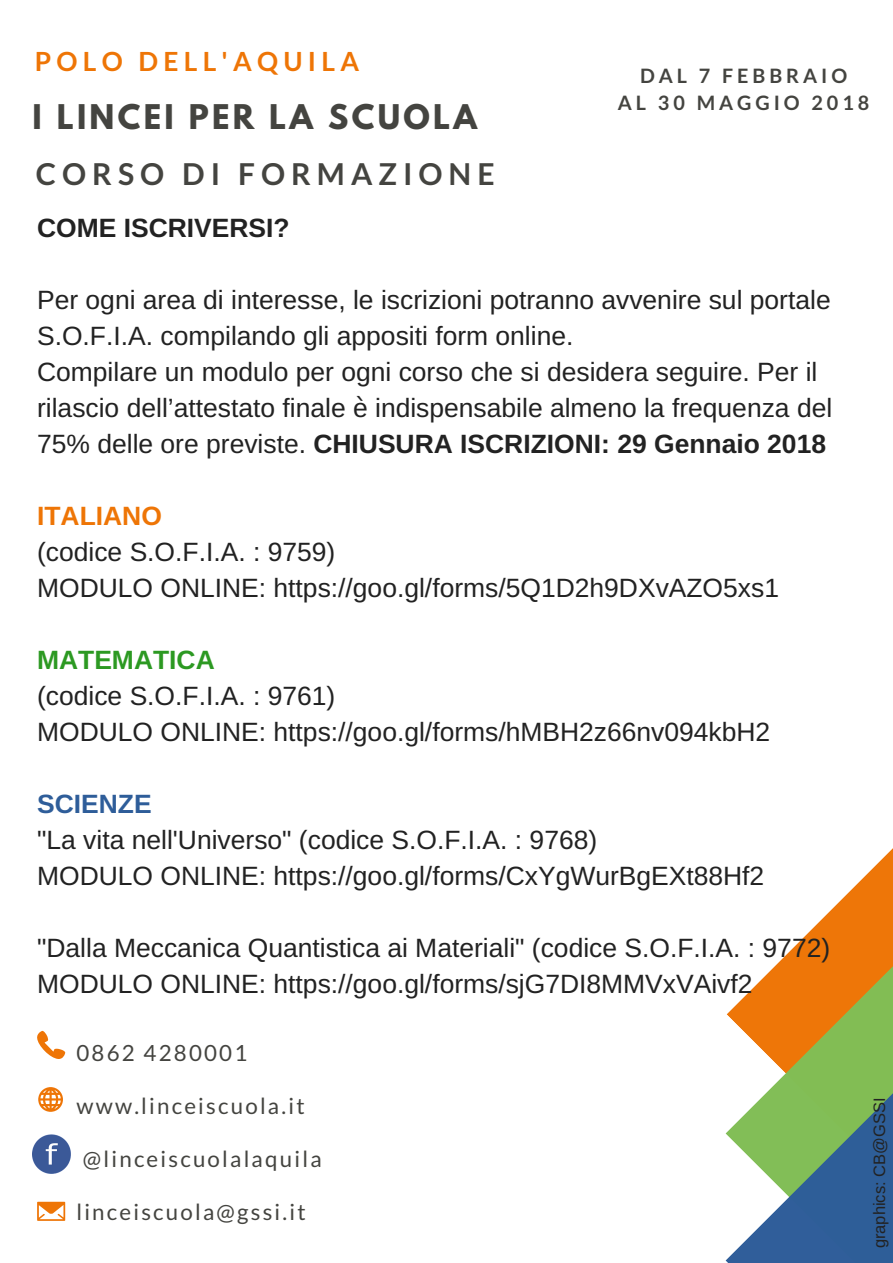
<style>
.page{position:relative;width:893px;height:1263px;background:#fff}
.page>*{position:absolute;margin:0;border:0;box-sizing:border-box;transform-origin:0 0}
.t1{font:700 30.15px "League Spartan";letter-spacing:.11em;color:#444440}
.t2{font:700 30.15px "Lato";letter-spacing:.2em;color:#444440}
.t3{font:26.4px/36px "Arimo";color:#222}
.t4{font:700 26.4px "Lato";letter-spacing:.2em;color:#ee7506}
.t5{font:700 26.4px "Arimo";color:#222}
.t6{font:700 26.4px "Arimo";color:#2c9922}
.t7{font:700 26.4px "Arimo";color:#ee7506}
.t8{font:700 26.4px "Arimo";color:#2e5d99}
.t9{font:22.35px "Lato";letter-spacing:.1em;color:#444440}
.t10{font:700 19.8px/27px "Lato";letter-spacing:.2em;color:#444440;text-align:center}
.t11{font:16.5px "Arimo";color:#222}
.s1{font-family:"DejaVu Sans"}
.s2{font-weight:700}
</style>
<div class="page">
<svg style="left:775px;top:849px;width:117px;height:117px"></svg>
<svg style="left:37px;top:1031px;width:28px;height:28px"></svg>
<svg style="left:38px;top:1087px;width:25px;height:25px"></svg>
<svg style="left:37px;top:1202px;width:28px;height:19px"></svg>
<svg style="left:727px;top:966px;width:165px;height:127px"></svg>
<svg style="left:725px;top:1093px;width:167px;height:169px"></svg>
<img style="left:33px;top:1134px;width:38px;height:40px">
<p class="t4" style="left:35px;top:45px;width:326px">POLO DELL'AQUILA</p>
<p class="t1" style="left:33px;top:102px;width:446px">I LINCEI PER LA SCUOLA</p>
<p class="t2" style="left:36px;top:156px;width:460px">CORSO DI FORMAZIONE</p>
<p class="t5" style="left:37px;top:213px;width:254px">COME ISCRIVERSI?</p>
<p class="t10" style="left:618px;top:62px;width:253px">DAL 7 FEBBRAIO<br>AL 30 MAGGIO 2018</p>
<p class="t3" style="left:37px;top:282px;width:796px">Per ogni area di interesse, le iscrizioni potranno avvenire sul portale S.O.F.I.A. compilando gli appositi form online.<br>Compilare un modulo per ogni corso che si desidera seguire. Per il rilascio dell’attestato finale e<span class="s1">̀</span>indispensabile almeno la frequenza del 75% delle ore previste. <span class="s2">CHIUSURA ISCRIZIONI: 29 Gennaio 2018</span></p>
<p class="t7" style="left:37px;top:501px;width:126px">ITALIANO</p>
<p class="t3" style="left:37px;top:534px;width:743px">(codice S.O.F.I.A. : 9759)<br>MODULO ONLINE: https://goo.gl/forms/5Q1D2h9DXvAZO5xs1</p>
<p class="t6" style="left:37px;top:645px;width:179px">MATEMATICA</p>
<p class="t3" style="left:37px;top:678px;width:734px">(codice S.O.F.I.A. : 9761)<br>MODULO ONLINE: https://goo.gl/forms/hMBH2z66nv094kbH2</p>
<p class="t8" style="left:37px;top:789px;width:116px">SCIENZE</p>
<p class="t3" style="left:37px;top:822px;width:728px">"La vita nell'Universo" (codice S.O.F.I.A. : 9768)<br>MODULO ONLINE: https://goo.gl/forms/CxYgWurBgEXt88Hf2</p>
<p class="t3" style="left:37px;top:929px;width:794px">"Dalla Meccanica Quantistica ai Materiali" (codice S.O.F.I.A. : 9772)<br>MODULO ONLINE: https://goo.gl/forms/sjG7DI8MMVxVAivf2</p>
<p class="t9" style="left:76px;top:1039px;width:172px">0862 4280001</p>
<p class="t9" style="left:76px;top:1092px;width:230px">www.linceiscuola.it</p>
<p class="t9" style="left:83px;top:1145px;width:240px">@linceiscuolalaquila</p>
<p class="t9" style="left:76px;top:1198px;width:231px">linceiscuola@gssi.it</p>
<p class="t11" style="left:870px;top:1248px;width:152px;rotate:-90deg">graphics: CB@GSSI</p>
</div>
